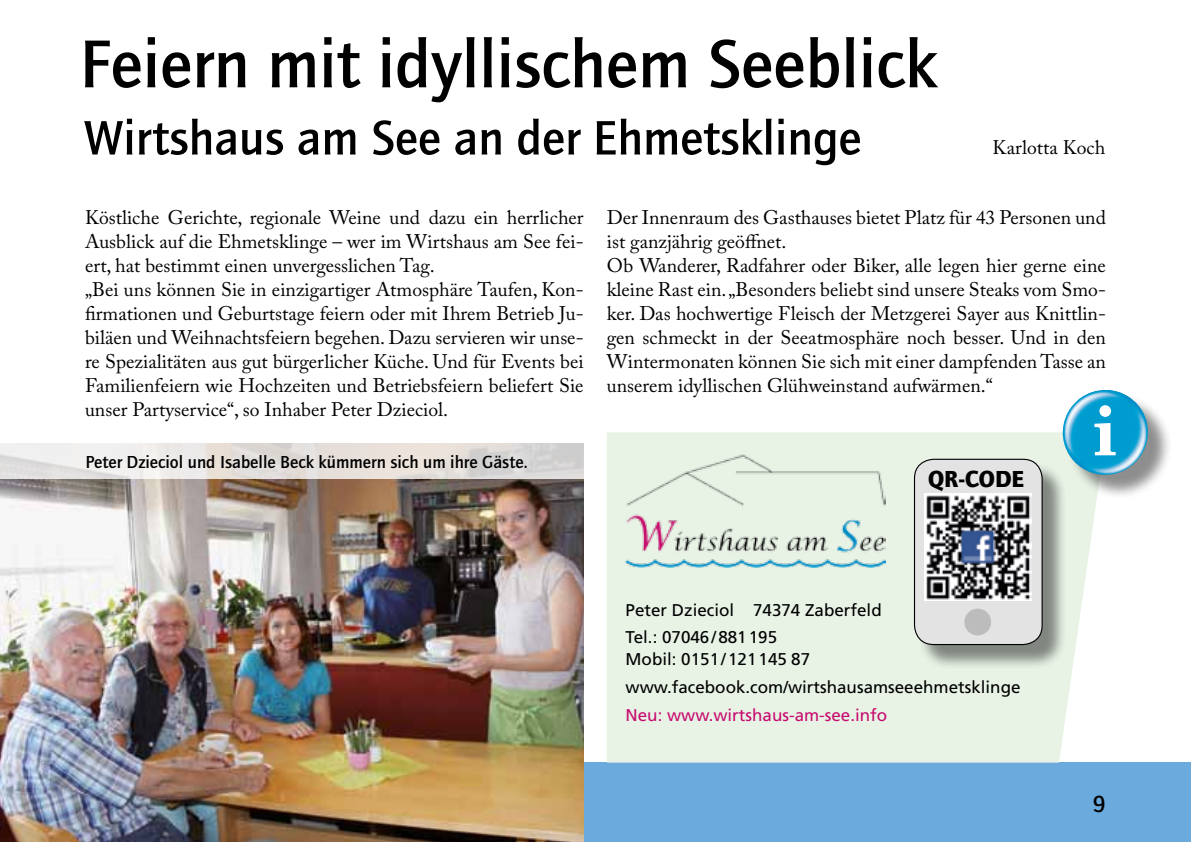
<style>
.page{position:relative;width:1191px;height:842px;background:#fff}
.page>*{position:absolute;margin:0;border:0;box-sizing:border-box;transform-origin:0 0}
.t1{font:500 70px "Quay Sans";color:#000}
.t2{font:700 68px "New Century Schlbk";color:#fff}
.t3{font:500 50px "Quay Sans";color:#000}
.t4{font:900 24px "Quay Sans";color:#000}
.t5{font:500 24px "Quay Sans";color:#000}
.t6{font:19.6px/24px "Adobe Caslon Pro";color:#000}
.t7{font:500 18px "Quay Sans";color:#000}
.t8{font:17px/27.6px "Frutiger";color:#000}
.t9{font:17px "Frutiger";color:#c70c6f}
</style>
<div class="page">
<div style="left:0;top:763px;width:1191px;height:79px;background:#6aaadd"></div>
<svg style="left:607px;top:432px;width:499px;height:331px;background:#e9f3e7"></svg>
<div style="left:1066px;top:393px;width:106px;height:106px;background:#000;opacity:.45"></div>
<img style="left:1062px;top:390px;width:85px;height:85px">
<div style="left:917px;top:462px;width:150px;height:208px;background:#000;opacity:.45"></div>
<div style="left:914px;top:459px;width:128px;height:185px;background:#e3e3e3;border-radius:19px"></div>
<div style="left:914px;top:459px;width:128px;height:186px;border:1px solid #000;border-radius:19px"></div>
<div style="left:964px;top:609px;width:27px;height:26px;background:#bcbcbc;border-radius:50%"></div>
<img style="left:924px;top:494px;width:107px;height:107px">
<img style="left:625px;top:454px;width:260px;height:113px">
<img style="left:0;top:479px;width:583px;height:363px">
<svg style="left:0;top:443px;width:584px;height:36px;fill:#e7e0db"></svg>
<h1 class="t1" style="left:79px;top:25px;width:859px">Feiern mit idyllischem Seeblick</h1>
<h3 class="t3" style="left:84px;top:110px;width:779px">Wirtshaus am See an der Ehmetsklinge</h3>
<p class="t6" style="left:992px;top:135px;width:114px">Karlotta Koch</p>
<p class="t6" style="left:85px;top:205px;width:500px">Köstliche Gerichte, regionale Weine und dazu ein herrlicher Ausblick auf die Ehmetsklinge – wer im Wirtshaus am See fei&shy;ert, hat bestimmt einen unvergesslichen Tag.<br>„Bei uns können Sie in einzigartiger Atmosphäre Taufen, Kon&shy;firmationen und Geburtstage feiern oder mit Ihrem Betrieb Ju&shy;biläen und Weihnachtsfeiern begehen. Dazu servieren wir unse&shy;re Spezialitäten aus gut bürgerlicher Küche. Und für Events bei Familienfeiern wie Hochzeiten und Betriebsfeiern beliefert Sie unser Partyservice“, so Inhaber Peter Dzieciol.</p>
<p class="t7" style="left:85px;top:452px;width:443px">Peter Dzieciol und Isabelle Beck kümmern sich um ihre Gäste.</p>
<p class="t6" style="left:607px;top:205px;width:500px">Der Innenraum des Gasthauses bietet Platz für 43 Personen und ist ganzjährig geöffnet.<br>Ob Wanderer, Radfahrer oder Biker, alle legen hier gerne eine kleine Rast ein. „Besonders beliebt sind unsere Steaks vom Smo&shy;ker. Das hochwertige Fleisch der Metzgerei Sayer aus Knittlin&shy;gen schmeckt in der Seeatmosphäre noch besser. Und in den Wintermonaten können Sie sich mit einer dampfenden Tasse an unserem idyllischen Glühweinstand aufwärmen.“</p>
<p class="t4" style="left:928px;top:465px;width:97px">QR-CODE</p>
<h2 class="t2" style="left:1092px;top:388px;width:27px">i</h2>
<p class="t8" style="left:625px;top:596px;width:258px">Peter Dzieciol 74374 Zaberfeld<br>Tel.: 07046/881195</p>
<p class="t8" style="left:625px;top:645px;width:396px">Mobil: 0151/121145 87 www.facebook.com/wirtshausamseeehmetsklinge</p>
<p class="t9" style="left:625px;top:705px;width:263px">Neu: www.wirtshaus-am-see.info</p>
<p class="t5" style="left:1092px;top:791px;width:15px">9</p>
</div>
